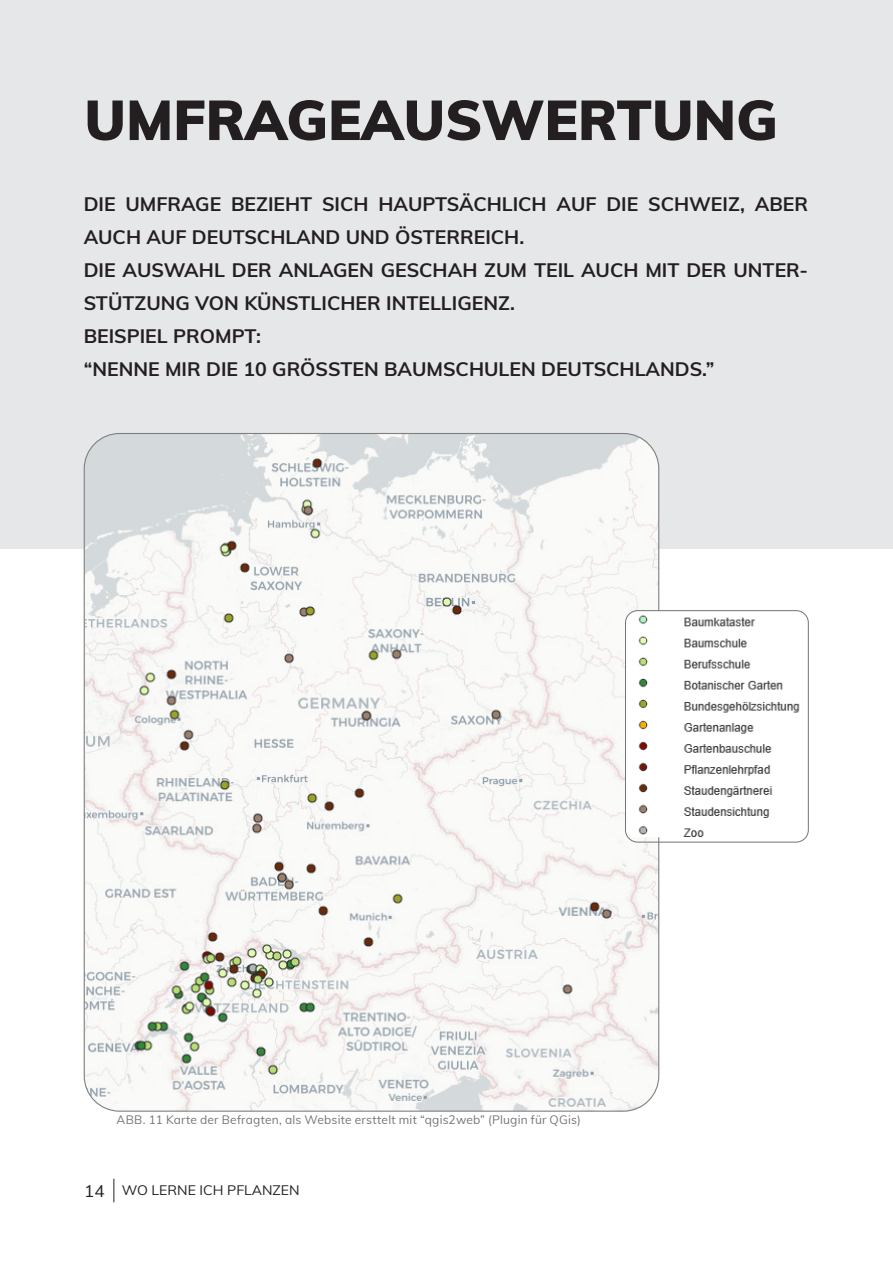
<style>
.page{position:relative;width:893px;height:1263px;background:#fff}
.page>*{position:absolute;margin:0;border:0;box-sizing:border-box;transform-origin:0 0}
._0_Überschrift_Muli{font:900 55.5px "Muli";color:#231f20}
.Paragraph_Style_18{font:700 19.5px/33px "Muli";color:#231f20}
.t1{font:13.5px "Muli";color:#231f20;scale:1.04 1}
.Paragraph_Style_10{font:12px "Muli";letter-spacing:.015em;color:#757575}
.s1{font-size:16.5px}
</style>
<div class="page">
<svg style="left:113px;top:1179px;width:1px;height:23px"></svg>
<div style="left:0;top:0;width:893px;height:549px;background:#e6e7e9"></div>
<img style="left:84px;top:433px;width:575px;height:677px">
<img style="left:625px;top:611px;width:182px;height:226px">
<div style="left:625px;top:610px;width:184px;height:232px;border:1px solid #737373;border-radius:12px"></div>
<p class="_0_Überschrift_Muli" style="left:84px;top:79px;width:695px">UMFRAGEAUSWERTUNG</p>
<p class="Paragraph_Style_18" style="left:84px;top:187px;width:726px">DIE UMFRAGE BEZIEHT SICH HAUPTSÄCHLICH AUF DIE SCHWEIZ, ABER<br>AUCH AUF DEUTSCHLAND UND ÖSTERREICH.</p>
<p class="Paragraph_Style_18" style="left:84px;top:253px;width:726px">DIE AUSWAHL DER ANLAGEN GESCHAH ZUM TEIL AUCH MIT DER UNTER-<br>STÜTZUNG VON KÜNSTLICHER INTELLIGENZ.</p>
<p class="Paragraph_Style_18" style="left:84px;top:319px;width:179px">BEISPIEL PROMPT:</p>
<p class="Paragraph_Style_18" style="left:84px;top:352px;width:632px">“NENNE MIR DIE 10 GRÖSSTEN BAUMSCHULEN DEUTSCHLANDS.”</p>
<p class="Paragraph_Style_10" style="left:117px;top:1111px;width:466px">ABB. 11 Karte der Befragten, als Website ersttelt mit “qgis2web” (Plugin für QGis)</p>
<p class="t1" style="left:84px;top:1180px;width:209px"><span class="s1">14</span> WO LERNE ICH PFLANZEN</p>
</div>
